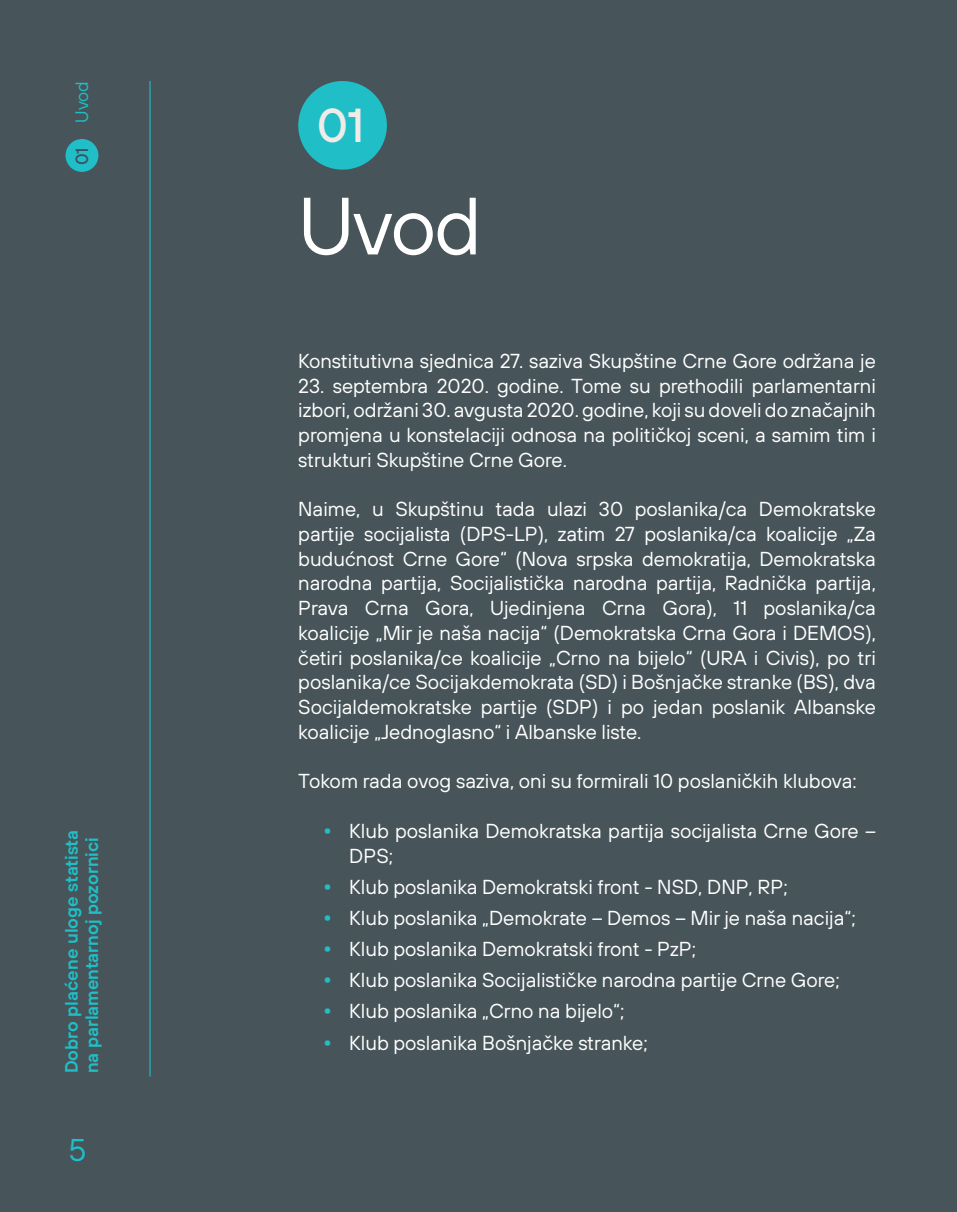
<style>
.page{position:relative;width:957px;height:1212px;background:#475459}
.page>*{position:absolute;margin:0;border:0;box-sizing:border-box;transform-origin:0 0}
.t1{font:81px "TT Hoves";color:#fff}
.t2{font:500 47.7px "TT Hoves";color:#eeebe8}
.t3{font:31.5px "TT Hoves";color:#20bec6}
.t4{font:20.25px/24.8px "TT Hoves";color:#fff;text-align:justify}
.t5{font:600 18px/20.2px "TT Hoves";color:#20bec6}
.t6{font:18px "TT Hoves";color:#20bec6}
.t7{font:500 17.78px "TT Hoves";color:#3e4f64}
.s1{font-family:"Resolve";font-weight:700;color:#20bec6}
</style>
<div class="page">
<div style="left:298px;top:81px;width:89px;height:89px;background:#20bec6;border-radius:50%"></div>
<hr style="left:149px;top:81px;width:2px;height:995px;background:#20bec6">
<div style="left:65px;top:139px;width:33px;height:33px;background:#20bec6;border-radius:50%"></div>
<p class="t6" style="left:71px;top:123px;width:43px;rotate:-90deg">Uvod</p>
<p class="t7" style="left:71px;top:165px;width:19px;rotate:-90deg">01</p>
<p class="t5" style="left:61px;top:1073px;width:245px;rotate:-90deg">Dobro plaćene uloge statista na parlamentarnoj pozornici</p>
<h3 class="t3" style="left:69px;top:1130px;width:19px">5</h3>
<h2 class="t2" style="left:317px;top:95px;width:49px">01</h2>
<h1 class="t1" style="left:298px;top:176px;width:185px">Uvod</h1>
<p class="t4" style="left:298px;top:348px;width:579px">Konstitutivna sjednica 27. saziva Skupštine Crne Gore održana je</p>
<p class="t4" style="left:298px;top:373px;width:579px">23. septembra 2020. godine. Tome su prethodili parlamentarni izbori, održani 30. avgusta 2020. godine, koji su doveli do značajnih promjena u konstelaciji odnosa na političkoj sceni, a samim tim i strukturi Skupštine Crne Gore.</p>
<p class="t4" style="left:298px;top:496px;width:579px">Naime, u Skupštinu tada ulazi 30 poslanika/ca Demokratske partije socijalista (DPS-LP), zatim 27 poslanika/ca koalicije „Za budućnost Crne Gore“ (Nova srpska demokratija, Demokratska narodna partija, Socijalistička narodna partija, Radnička partija, Prava Crna Gora, Ujedinjena Crna Gora), 11 poslanika/ca koalicije „Mir je naša nacija“ (Demokratska Crna Gora i DEMOS), četiri poslanika/ce koalicije „Crno na bijelo“ (URA i Civis), po tri poslanika/ce Socijakdemokrata (SD) i Bošnjačke stranke (BS), dva Socijaldemokratske partije (SDP) i po jedan poslanik Albanske koalicije „Jednoglasno“ i Albanske liste.</p>
<p class="t4" style="left:298px;top:769px;width:560px">Tokom rada ovog saziva, oni su formirali 10 poslaničkih klubova:</p>
<p class="t4" style="left:349px;top:818px;width:528px;text-indent:-26px"><span class="s1">•</span> Klub poslanika Demokratska partija socijalista Crne Gore –<br>DPS;</p>
<p class="t4" style="left:324px;top:874px;width:465px"><span class="s1">•</span> Klub poslanika Demokratski front - NSD, DNP, RP;</p>
<p class="t4" style="left:324px;top:905px;width:533px"><span class="s1">•</span> Klub poslanika „Demokrate – Demos – Mir je naša nacija“;</p>
<p class="t4" style="left:324px;top:936px;width:374px"><span class="s1">•</span> Klub poslanika Demokratski front - PzP;</p>
<p class="t4" style="left:324px;top:967px;width:517px"><span class="s1">•</span> Klub poslanika Socijalističke narodna partije Crne Gore;</p>
<p class="t4" style="left:324px;top:999px;width:302px"><span class="s1">•</span> Klub poslanika „Crno na bijelo“;</p>
<p class="t4" style="left:324px;top:1030px;width:325px"><span class="s1">•</span> Klub poslanika Bošnjačke stranke;</p>
</div>
